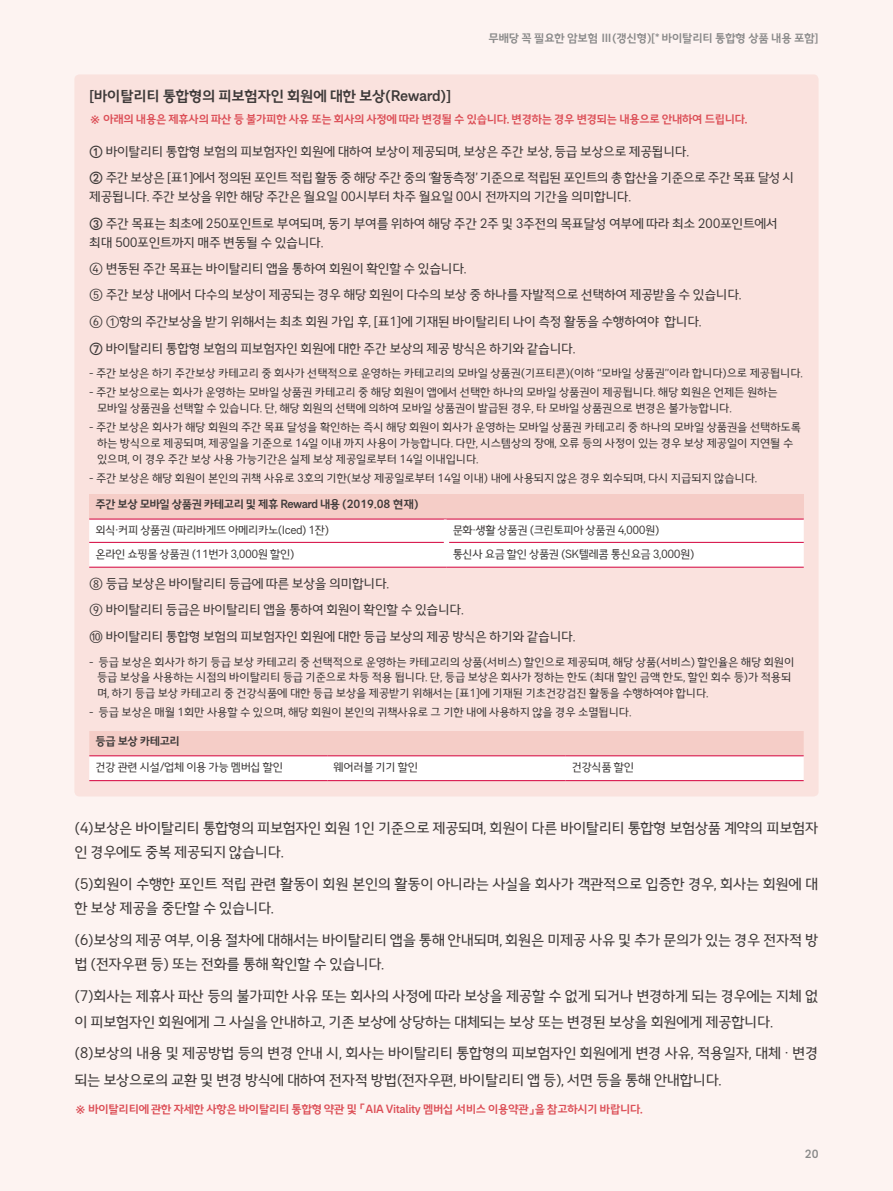
<style>
.page{position:relative;width:893px;height:1191px;background:#fdf3f1}
.page>*{position:absolute;margin:0;border:0;box-sizing:border-box;transform-origin:0 0}
.t1{font:15.75px/24.5px "AIA Vitality KR";letter-spacing:-.03em;color:#3e3a39}
.t2{font:500 15.75px "AIA Vitality KR";letter-spacing:-.02em;color:#3e3a39}
.t3{font:14px/26.2px "AIA Vitality KR";letter-spacing:-.03em;color:#3e3a39}
.t4{font:12.25px/15.8px "AIA Vitality KR";letter-spacing:-.02em;color:#3e3a39}
.t5{font:500 12.25px "AIA Vitality KR";letter-spacing:-.03em;color:#dc4f57}
.t6{font:12.25px "AIA Vitality KR";letter-spacing:-.04em;color:#3e3a39}
.t7{font:500 12.25px "AIA Vitality KR";letter-spacing:-.04em;color:#3e3a39}
.t8{font:500 12.25px "AIA Vitality KR";letter-spacing:-.02em;color:#898989}
.s1{font-weight:500}
</style>
<div class="page">
<div style="left:74px;top:74px;width:745px;height:722px;background:#fae2de;border-radius:5px"></div>
<div style="left:89px;top:494px;width:715px;height:25px;background:#f5cdc7"></div>
<div style="left:89px;top:519px;width:715px;height:48px;background:#fff"></div>
<div style="left:444px;top:542px;width:5px;height:25px;background:#fff"></div>
<hr style="left:89px;top:518px;width:357px;height:1px;background:#d4003b">
<hr style="left:89px;top:567px;width:357px;height:1px;background:#d4003b">
<hr style="left:89px;top:542px;width:355px;height:1px;background:#d4003b">
<hr style="left:446px;top:567px;width:358px;height:1px;background:#d4003b">
<div style="left:444px;top:519px;width:5px;height:23px;background:#fff"></div>
<hr style="left:446px;top:518px;width:358px;height:1px;background:#d4003b">
<hr style="left:449px;top:542px;width:355px;height:1px;background:#d4003b">
<svg style="left:89px;top:731px;width:715px;height:49px;background:#f9e4e1"></svg>
<hr style="left:89px;top:755px;width:238px;height:1px;background:#d4003b">
<hr style="left:89px;top:780px;width:238px;height:1px;background:#d4003b">
<hr style="left:327px;top:780px;width:239px;height:1px;background:#d4003b">
<hr style="left:566px;top:780px;width:238px;height:1px;background:#d4003b">
<hr style="left:327px;top:755px;width:239px;height:1px;background:#d4003b">
<hr style="left:566px;top:755px;width:238px;height:1px;background:#d4003b">
<p class="t8" style="left:488px;top:30px;width:332px">무배당 꼭 필요한 암보험 Ⅲ(갱신형)[* 바이탈리티 통합형 상품 내용 포함]</p>
<p class="t2" style="left:89px;top:87px;width:364px">[바이탈리티 통합형의 피보험자인 회원에 대한 보상(Reward)]</p>
<p class="t5" style="left:89px;top:112px;width:660px">※ 아래의 내용은 제휴사의 파산 등 불가피한 사유 또는 회사의 사정에 따라 변경될 수 있습니다. 변경하는 경우 변경되는 내용으로 안내하여 드립니다.</p>
<p class="t3" style="left:89px;top:138px;width:707px"><span class="s1">①</span> 바이탈리티 통합형 보험의 피보험자인 회원에 대하여 보상이 제공되며, 보상은 주간 보상, 등급 보상으로 제공됩니다.<br><span class="s1">②</span> 주간 보상은 [표1]에서 정의된 포인트 적립 활동 중 해당 주간 중의 ‘활동측정’ 기준으로 적립된 포인트의 총 합산을 기준으로 주간 목표 달성 시</p>
<p class="t3" style="left:89px;top:183px;width:690px">제공됩니다. 주간 보상을 위한 해당 주간은 월요일 00시부터 차주 월요일 00시 전까지의 기간을 의미합니다.<br><span class="s1">③</span> 주간 목표는 최초에 250포인트로 부여되며, 동기 부여를 위하여 해당 주간 2주 및 3주전의 목표달성 여부에 따라 최소 200포인트에서</p>
<p class="t3" style="left:89px;top:229px;width:654px">최대 500포인트까지 매주 변동될 수 있습니다.<br>④ 변동된 주간 목표는 바이탈리티 앱을 통하여 회원이 확인할 수 있습니다.<br>⑤ 주간 보상 내에서 다수의 보상이 제공되는 경우 해당 회원이 다수의 보상 중 하나를 자발적으로 선택하여 제공받을 수 있습니다.<br>⑥ ①항의 주간보상을 받기 위해서는 최초 회원 가입 후, [표1]에 기재된 바이탈리티 나이 측정 활동을 수행하여야 합니다.<br><span class="s1">⑦</span> 바이탈리티 통합형 보험의 피보험자인 회원에 대한 주간 보상의 제공 방식은 하기와 같습니다.</p>
<p class="t4" style="left:89px;top:365px;width:715px">- 주간 보상은 하기 주간보상 카테고리 중 회사가 선택적으로 운영하는 카테고리의 모바일 상품권(기프티콘)(이하 “모바일 상품권”이라 합니다)으로 제공됩니다.</p>
<p class="t4" style="left:97px;top:384px;width:682px;text-indent:-8px">- 주간 보상으로는 회사가 운영하는 모바일 상품권 카테고리 중 해당 회원이 앱에서 선택한 하나의 모바일 상품권이 제공됩니다. 해당 회원은 언제든 원하는 모바일 상품권을 선택할 수 있습니다. 단, 해당 회원의 선택에 의하여 모바일 상품권이 발급된 경우, 타 모바일 상품권으로 변경은 불가능합니다.</p>
<p class="t4" style="left:97px;top:419px;width:706px;text-indent:-8px">- 주간 보상은 회사가 해당 회원의 주간 목표 달성을 확인하는 즉시 해당 회원이 회사가 운영하는 모바일 상품권 카테고리 중 하나의 모바일 상품권을 선택하도록 하는 방식으로 제공되며, 제공일을 기준으로 14일 이내 까지 사용이 가능합니다. 다만, 시스템상의 장애, 오류 등의 사정이 있는 경우 보상 제공일이 지연될 수 있으며, 이 경우 주간 보상 사용 가능기간은 실제 보상 제공일로부터 14일 이내입니다.</p>
<p class="t4" style="left:89px;top:470px;width:669px">- 주간 보상은 해당 회원이 본인의 귀책 사유로 3호의 기한(보상 제공일로부터 14일 이내) 내에 사용되지 않은 경우 회수되며, 다시 지급되지 않습니다.</p>
<p class="t7" style="left:95px;top:497px;width:325px">주간 보상 모바일 상품권 카테고리 및 제휴 Reward 내용 (2019.08 현재)</p>
<p class="t6" style="left:95px;top:523px;width:235px">외식·커피 상품권 (파리바게뜨 아메리카노(Iced) 1잔)</p>
<p class="t6" style="left:453px;top:523px;width:208px">문화·생활 상품권 (크린토피아 상품권 4,000원)</p>
<p class="t6" style="left:95px;top:546px;width:201px">온라인 쇼핑몰 상품권 (11번가 3,000원 할인)</p>
<p class="t6" style="left:453px;top:546px;width:243px">통신사 요금 할인 상품권 (SK텔레콤 통신요금 3,000원)</p>
<p class="t3" style="left:89px;top:570px;width:488px">⑧ 등급 보상은 바이탈리티 등급에 따른 보상을 의미합니다.<br>⑨ 바이탈리티 등급은 바이탈리티 앱을 통하여 회원이 확인할 수 있습니다.<br>⑩ 바이탈리티 통합형 보험의 피보험자인 회원에 대한 등급 보상의 제공 방식은 하기와 같습니다.</p>
<p class="t4" style="left:97px;top:653px;width:699px;text-indent:-8px">- 등급 보상은 회사가 하기 등급 보상 카테고리 중 선택적으로 운영하는 카테고리의 상품(서비스) 할인으로 제공되며, 해당 상품(서비스) 할인율은 해당 회원이 등급 보상을 사용하는 시점의 바이탈리티 등급 기준으로 차등 적용 됩니다. 단, 등급 보상은 회사가 정하는 한도 (최대 할인 금액 한도, 할인 회수 등)가 적용되 며, 하기 등급 보상 카테고리 중 건강식품에 대한 등급 보상을 제공받기 위해서는 [표1]에 기재된 기초건강검진 활동을 수행하여야 합니다.</p>
<p class="t4" style="left:89px;top:704px;width:544px">- 등급 보상은 매월 1회만 사용할 수 있으며, 해당 회원이 본인의 귀책사유로 그 기한 내에 사용하지 않을 경우 소멸됩니다.</p>
<p class="t7" style="left:95px;top:734px;width:86px">등급 보상 카테고리</p>
<p class="t6" style="left:95px;top:760px;width:189px">건강 관련 시설/업체 이용 가능 멤버십 할인</p>
<p class="t4" style="left:334px;top:759px;width:86px">웨어러블 기기 할인</p>
<p class="t4" style="left:572px;top:759px;width:64px">건강식품 할인</p>
<p class="t1" style="left:74px;top:815px;width:746px">(4)보상은 바이탈리티 통합형의 피보험자인 회원 1인 기준으로 제공되며, 회원이 다른 바이탈리티 통합형 보험상품 계약의 피보험자 인 경우에도 중복 제공되지 않습니다.</p>
<p class="t1" style="left:74px;top:871px;width:746px">(5)회원이 수행한 포인트 적립 관련 활동이 회원 본인의 활동이 아니라는 사실을 회사가 객관적으로 입증한 경우, 회사는 회원에 대 한 보상 제공을 중단할 수 있습니다.</p>
<p class="t1" style="left:74px;top:927px;width:746px">(6)보상의 제공 여부, 이용 절차에 대해서는 바이탈리티 앱을 통해 안내되며, 회원은 미제공 사유 및 추가 문의가 있는 경우 전자적 방 법 (전자우편 등) 또는 전화를 통해 확인할 수 있습니다.</p>
<p class="t1" style="left:74px;top:982px;width:746px;line-height:26.2px">(7)회사는 제휴사 파산 등의 불가피한 사유 또는 회사의 사정에 따라 보상을 제공할 수 없게 되거나 변경하게 되는 경우에는 지체 없 이 피보험자인 회원에게 그 사실을 안내하고, 기존 보상에 상당하는 대체되는 보상 또는 변경된 보상을 회원에게 제공합니다.</p>
<p class="t1" style="left:74px;top:1040px;width:746px;line-height:26.2px">(8)보상의 내용 및 제공방법 등의 변경 안내 시, 회사는 바이탈리티 통합형의 피보험자인 회원에게 변경 사유, 적용일자, 대체 · 변경 되는 보상으로의 교환 및 변경 방식에 대하여 전자적 방법(전자우편, 바이탈리티 앱 등), 서면 등을 통해 안내합니다.</p>
<p class="t5" style="left:74px;top:1102px;width:570px">※ 바이탈리티에 관한 자세한 사항은 바이탈리티 통합형 약관 및 「AIA Vitality 멤버십 서비스 이용약관」을 참고하시기 바랍니다.</p>
<p class="t8" style="left:805px;top:1146px;width:15px">20</p>
</div>
